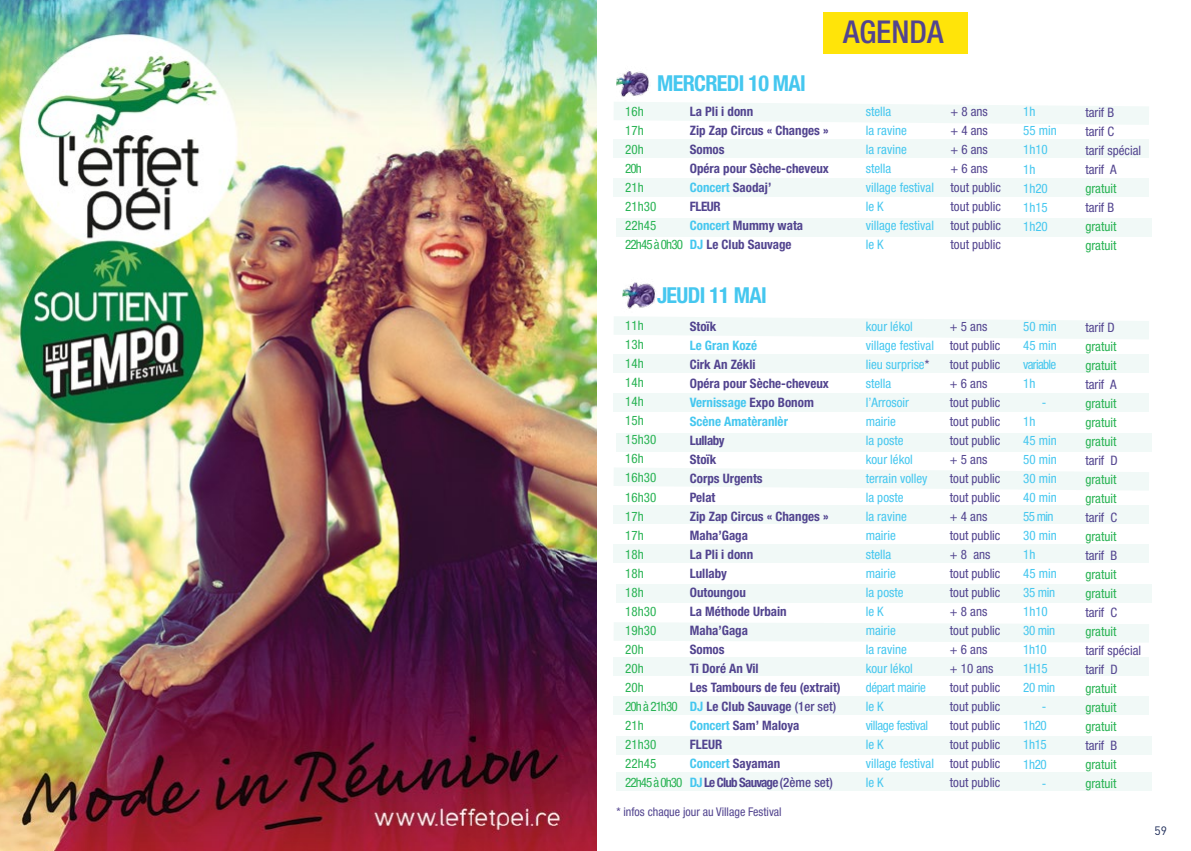
<style>
.page{position:relative;width:1191px;height:851px;background:#fff}
.page>*{position:absolute;margin:0;border:0;box-sizing:border-box;transform-origin:0 0}
.t1{font:500 condensed 31.4px "Helvetica Neue LT Std";color:#52448f}
.t2{font:700 condensed 22px "Helvetica Neue LT Std";letter-spacing:-.03em;color:#45c7ef}
.t3{font:700 condensed 13px/19px "Helvetica Neue LT Pro";color:#52448f}
.t4{font:condensed 13px/19px "Helvetica Neue LT Pro";color:#45c7ef}
.t5{font:condensed 13px/19px "Helvetica Neue LT Pro";color:#52448f}
.t6{font:condensed 13px/19px "Helvetica Neue LT Pro";color:#28b353}
.t7{font:700 condensed 13px "Helvetica Neue LT Pro";color:#45c7ef}
.t8{font:condensed 12px "Helvetica Neue LT Pro";color:#52448f}
.t9{font:12px "DIN Pro";color:#1a2855}
.s1{color:#45c7ef}
.s2{font-weight:500}
.s3{color:#52448f}
</style>
<div class="page">
<svg style="left:614px;top:102px;width:535px;height:23px"></svg>
<svg style="left:614px;top:317px;width:535px;height:22px"></svg>
<svg style="left:614px;top:468px;width:535px;height:22px"></svg>
<div style="left:614px;top:622px;width:535px;height:20px;background:#f1f9f7"></div>
<div style="left:613px;top:139px;width:536px;height:19px;background:#f1f9f7"></div>
<div style="left:613px;top:354px;width:536px;height:18px;background:#f1f9f7"></div>
<div style="left:613px;top:505px;width:536px;height:18px;background:#f1f9f7"></div>
<div style="left:613px;top:657px;width:536px;height:18px;background:#f1f9f7"></div>
<div style="left:613px;top:178px;width:536px;height:19px;background:#f1f9f7"></div>
<div style="left:613px;top:393px;width:536px;height:18px;background:#f1f9f7"></div>
<div style="left:613px;top:544px;width:536px;height:18px;background:#f1f9f7"></div>
<div style="left:613px;top:695px;width:536px;height:19px;background:#f1f9f7"></div>
<div style="left:616px;top:218px;width:535px;height:19px;background:#f1f9f7"></div>
<div style="left:616px;top:433px;width:535px;height:18px;background:#f1f9f7"></div>
<div style="left:616px;top:584px;width:535px;height:18px;background:#f1f9f7"></div>
<div style="left:616px;top:736px;width:535px;height:18px;background:#f1f9f7"></div>
<div style="left:616px;top:772px;width:535px;height:18px;background:#f1f9f7"></div>
<img style="left:622px;top:282px;width:34px;height:27px">
<img style="left:615px;top:70px;width:37px;height:33px">
<div style="left:823px;top:13px;width:144px;height:41px;background:#ffe409"></div>
<img style="left:0;top:0;width:597px;height:850px">
<h2 class="t2" style="left:657px;top:70px;width:13px">MERCRE</h2>
<h2 class="t2" style="left:727px;top:70px;width:58px">DI 10 MAI</h2>
<p class="t6" style="left:625px;top:101px;width:59px">16h<br>17h<br>20h<br>20h<br>21h<br>21h30<br>22h45<br>22h45 à 0h30</p>
<p class="t3" style="left:690px;top:102px;width:141px">La Pli i donn<br>Zip Zap Circus « Changes »<br>Somos<br>Opéra pour Sèche-cheveux<br><span class="s1">Concert</span> Saodaj’<br>FLEUR<br><span class="s1">Concert</span> Mummy wata<br><span class="s1">DJ</span> Le Club Sauvage</p>
<h1 class="t1" style="left:843px;top:13px;width:84px">AGENDA</h1>
<p class="t4" style="left:865px;top:102px;width:70px">stella<br>la ravine<br>la ravine stella<br>village festival le K<br>village festival le K</p>
<p class="t5" style="left:950px;top:102px;width:52px">+ 8 ans<br>+ 4 ans<br>+ 6 ans<br>+ 6 ans tout public tout public tout public tout public</p>
<h2 class="t2" style="left:657px;top:282px;width:88px">JEUDI 11 MAI</h2>
<p class="t6" style="left:625px;top:316px;width:59px">11h<br>13h<br>14h<br>14h<br>14h<br>15h<br>15h30<br>16h<br>16h30<br>16h30<br>17h<br>17h<br>18h<br>18h<br>18h<br>18h30<br>19h30<br>20h<br>20h<br>20h<br>20h à 21h30<br>21h<br>21h30<br>22h45<br>22h45 à 0h30</p>
<p class="t3" style="left:690px;top:316px;width:28px">Stoïk</p>
<p class="t7" style="left:690px;top:337px;width:69px">Le Gran Kozé</p>
<p class="t3" style="left:690px;top:354px;width:141px">Cirk An Zékli<br>Opéra pour Sèche-cheveux<br><span class="s1">Vernissage</span> Expo Bonom<br><span class="s1">Scène Amatèranlèr</span></p>
<p class="t3" style="left:690px;top:430px;width:152px">Lullaby<br>Stoïk<br>Corps Urgents<br>Pelat<br>Zip Zap Circus « Changes »<br>Maha’Gaga<br>La Pli i donn<br>Lullaby<br>Outoungou<br>La Méthode Urbain<br>Maha’Gaga<br>Somos<br>Ti Doré An Vil<br>Les Tambours de feu (extrait)<br><span class="s1">DJ</span> Le Club Sauvage <span class="s2">(1er set)<br></span><span class="s1">Concert</span> Sam’ Maloya<br>FLEUR<br><span class="s1">Concert</span> Sayaman<br><span class="s1">DJ</span> Le Club Sauvage <span class="s2">(2ème set)</span></p>
<p class="t8" style="left:616px;top:805px;width:167px">* infos chaque jour au Village Festival</p>
<p class="t4" style="left:865px;top:316px;width:70px">kour lékol village festival lieu surprise<span class="s3">* </span>stella l’Arrosoir mairie<br>la poste<br>kour lékol terrain volley la poste<br>la ravine mairie<br>stella<br>mairie<br>la poste<br>le K<br>mairie<br>la ravine<br>kour lékol départ mairie le K<br>village festival le K<br>village festival le K</p>
<p class="t5" style="left:950px;top:316px;width:52px">+ 5 ans tout public tout public + 6 ans tout public tout public tout public + 5 ans tout public tout public + 4 ans tout public + 8 ans tout public tout public + 8 ans tout public + 6 ans<br>+ 10 ans tout public tout public tout public tout public tout public tout public</p>
<p class="t4" style="left:1023px;top:102px;width:35px">1h<br>55 min<br>1h10<br>1h<br>1h20<br>1h15<br>1h20</p>
<p class="t4" style="left:1023px;top:317px;width:35px;text-align:justify">50 min 45 min variable 1h</p>
<p class="t4" style="left:1041px;top:393px;width:6px">-</p>
<p class="t4" style="left:1023px;top:412px;width:14px">1h</p>
<p class="t4" style="left:1023px;top:431px;width:35px">45 min</p>
<p class="t4" style="left:1023px;top:450px;width:35px">50 min</p>
<p class="t4" style="left:1023px;top:469px;width:35px">30 min</p>
<p class="t4" style="left:1023px;top:488px;width:35px">40 min</p>
<p class="t4" style="left:1023px;top:507px;width:32px">55 min</p>
<p class="t4" style="left:1023px;top:526px;width:35px">30 min</p>
<p class="t4" style="left:1023px;top:545px;width:14px">1h</p>
<p class="t4" style="left:1023px;top:564px;width:35px">45 min</p>
<p class="t4" style="left:1023px;top:583px;width:34px">35 min</p>
<p class="t4" style="left:1023px;top:602px;width:26px">1h10</p>
<p class="t4" style="left:1023px;top:621px;width:34px">30 min</p>
<p class="t4" style="left:1023px;top:640px;width:25px">1h10</p>
<p class="t4" style="left:1023px;top:659px;width:26px">1H15</p>
<p class="t4" style="left:1023px;top:678px;width:34px">20 min</p>
<p class="t4" style="left:1041px;top:697px;width:6px">-</p>
<p class="t4" style="left:1023px;top:716px;width:25px">1h20</p>
<p class="t4" style="left:1023px;top:735px;width:25px">1h15</p>
<p class="t4" style="left:1023px;top:754px;width:25px">1h20</p>
<p class="t4" style="left:1041px;top:773px;width:6px">-</p>
<p class="t5" style="left:1085px;top:103px;width:57px">tarif B<br>tarif C<br>tarif spécial tarif A</p>
<p class="t6" style="left:1085px;top:179px;width:33px">gratuit</p>
<p class="t5" style="left:1085px;top:198px;width:30px">tarif B</p>
<p class="t6" style="left:1085px;top:217px;width:33px">gratuit gratuit</p>
<p class="t5" style="left:1085px;top:317px;width:31px">tarif D</p>
<p class="t6" style="left:1085px;top:336px;width:33px">gratuit gratuit</p>
<p class="t5" style="left:1085px;top:374px;width:33px">tarif A</p>
<p class="t6" style="left:1085px;top:393px;width:33px;text-align:justify">gratuit gratuit gratuit</p>
<p class="t5" style="left:1085px;top:451px;width:34px">tarif D</p>
<p class="t6" style="left:1085px;top:470px;width:33px">gratuit gratuit</p>
<p class="t5" style="left:1085px;top:508px;width:33px">tarif C</p>
<p class="t6" style="left:1085px;top:527px;width:33px">gratuit</p>
<p class="t5" style="left:1085px;top:546px;width:33px">tarif B</p>
<p class="t6" style="left:1085px;top:565px;width:33px">gratuit gratuit</p>
<p class="t5" style="left:1085px;top:603px;width:33px">tarif C</p>
<p class="t6" style="left:1085px;top:622px;width:33px">gratuit</p>
<p class="t5" style="left:1085px;top:641px;width:57px">tarif spécial tarif D</p>
<p class="t6" style="left:1085px;top:679px;width:33px;text-align:justify">gratuit gratuit gratuit</p>
<p class="t5" style="left:1085px;top:736px;width:33px">tarif B</p>
<p class="t6" style="left:1085px;top:755px;width:33px">gratuit gratuit</p>
<p class="t9" style="left:1154px;top:822px;width:14px">59</p>
</div>
